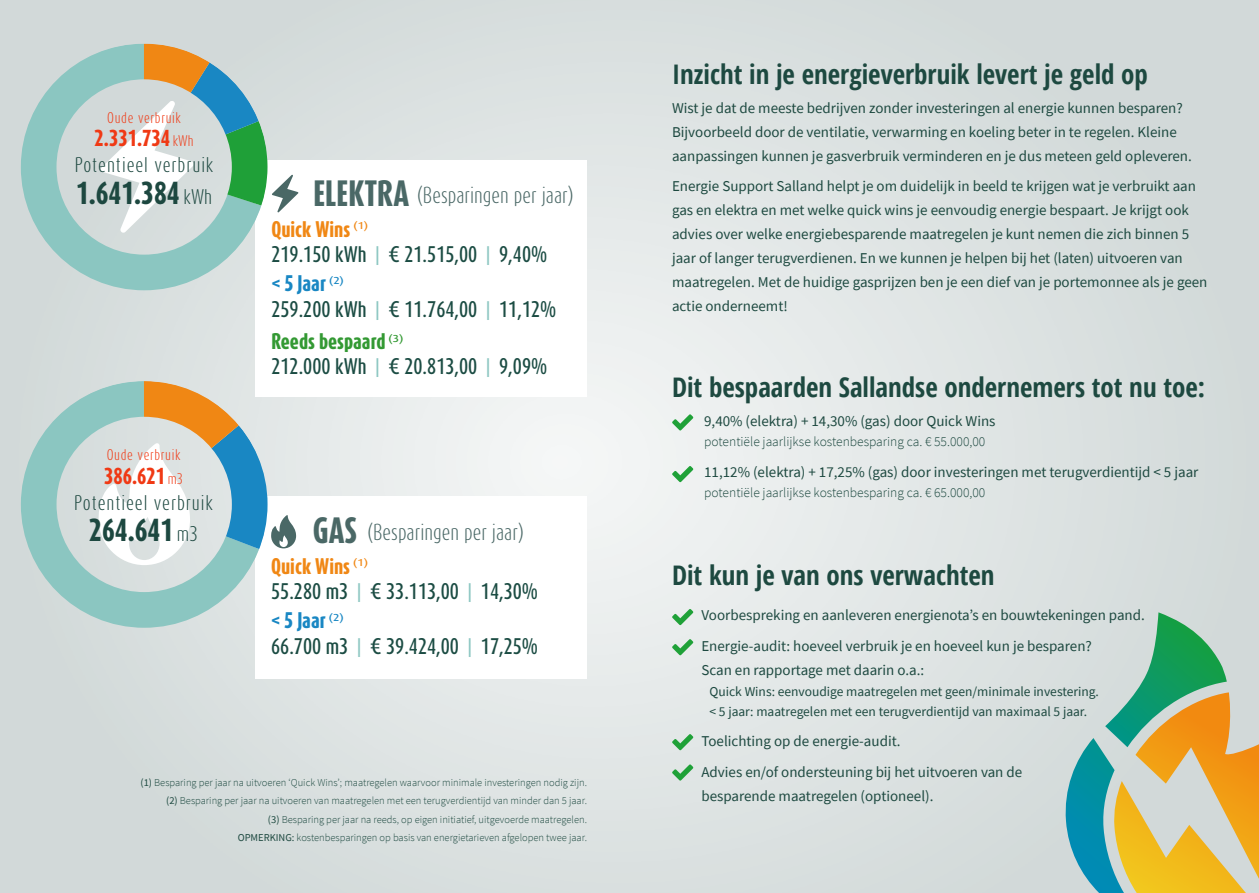
<style>
.page{position:relative;width:1259px;height:893px;background:#fff}
.page>*{position:absolute;margin:0;border:0;box-sizing:border-box;transform-origin:0 0}
.t1{font:800 30.45px "Dax Compact";color:#4a6866}
.t2{font:700 condensed 27px "Open Sans";color:#1d4940}
.t3{font:800 26.55px "Dax Compact";color:#1d4840}
.t4{font:300 19.2px "Dax Compact";color:#4a6866}
.t5{font:800 19.2px "Dax Compact";color:#f03914}
.t6{font:500 18.75px "Dax Compact";color:#1b4c43}
.t7{font:800 18.75px "Dax Compact";color:#f08714}
.t8{font:800 18.75px "Dax Compact";color:#1987c3}
.t9{font:800 18.75px "Dax Compact";color:#393}
.t10{font:300 17.7px "Dax Compact";letter-spacing:.05em;color:#1d4840}
.t11{font:15px/24px "Source Sans Pro";color:#1d4940}
.t12{font:13.5px/19.5px "Source Sans Pro";color:#1d4940}
.t13{font:300 13.5px "Source Sans Pro";color:#1d4940}
.t14{font:300 12.9px "Dax Compact";letter-spacing:.05em;color:#f03914}
.t15{font:300 10.5px/18.5px "Source Sans Pro";color:#1d4940;text-align:right}
.s1{font-weight:300;font-size:12.9px}
.s2{font-weight:300;font-size:17.7px}
.s3{font-weight:800;font-size:30.45px}
.s4{color:#8bc6c1}
.s5{font-weight:400}
</style>
<div class="page">
<img style="left:681px;top:193px;width:578px;height:700px">
<svg style="left:1063px;top:612px;width:163px;height:281px;background:#83bfb7"></svg>
<svg style="left:1113px;top:692px;width:146px;height:201px;background:#d4ba6e"></svg>
<svg style="left:672px;top:414px;width:21px;height:16px"></svg>
<svg style="left:672px;top:466px;width:21px;height:16px"></svg>
<svg style="left:672px;top:609px;width:21px;height:16px"></svg>
<svg style="left:672px;top:639px;width:21px;height:16px"></svg>
<svg style="left:672px;top:734px;width:21px;height:16px"></svg>
<svg style="left:672px;top:764px;width:21px;height:17px"></svg>
<svg style="left:21px;top:44px;width:234px;height:246px;background:#b1d0ce"></svg>
<svg style="left:21px;top:381px;width:234px;height:247px;background:#b2d2cf"></svg>
<svg style="left:101px;top:44px;width:197px;height:189px"></svg>
<svg style="left:99px;top:381px;width:197px;height:184px"></svg>
<p class="t14" style="left:107px;top:109px;width:75px">Oude verbruik</p>
<p class="t5" style="left:95px;top:126px;width:100px">2.331.734 <span class="s1">kWh</span></p>
<p class="t10" style="left:75px;top:153px;width:140px">Potentieel verbruik</p>
<h3 class="t3" style="left:76px;top:176px;width:138px">1.641.384 <span class="s2">kWh</span></h3>
<p class="t14" style="left:107px;top:447px;width:75px">Oude verbruik</p>
<p class="t5" style="left:104px;top:463px;width:80px">386.621 <span class="s1">m3</span></p>
<p class="t10" style="left:74px;top:491px;width:140px">Potentieel verbruik</p>
<h3 class="t3" style="left:89px;top:513px;width:110px">264.641 <span class="s2">m3</span></h3>
<p class="t4" style="left:313px;top:183px;width:262px"><span class="s3">ELEKTRA</span> (Besparingen per jaar)</p>
<p class="t7" style="left:271px;top:217px;width:98px">Quick Wins <sup>(1)</sup></p>
<p class="t6" style="left:271px;top:242px;width:277px">219.150 kWh <span class="s4">|</span> € 21.515,00 <span class="s4">|</span> 9,40%</p>
<p class="t8" style="left:271px;top:271px;width:74px">&lt; 5 Jaar <sup>(2)</sup></p>
<p class="t6" style="left:271px;top:297px;width:286px">259.200 kWh <span class="s4">|</span> € 11.764,00 <span class="s4">|</span> 11,12%</p>
<p class="t9" style="left:271px;top:329px;width:133px">Reeds bespaard <sup>(3)</sup></p>
<p class="t6" style="left:271px;top:355px;width:277px">212.000 kWh <span class="s4">|</span> € 20.813,00 <span class="s4">|</span> 9,09%</p>
<h1 class="t1" style="left:313px;top:510px;width:46px">GAS</h1>
<p class="t4" style="left:367px;top:519px;width:158px">(Besparingen per jaar)</p>
<p class="t7" style="left:271px;top:554px;width:98px">Quick Wins <sup>(1)</sup></p>
<p class="t6" style="left:271px;top:579px;width:268px">55.280 m3 <span class="s4">|</span> € 33.113,00 <span class="s4">|</span> 14,30%</p>
<p class="t8" style="left:271px;top:608px;width:74px">&lt; 5 Jaar <sup>(2)</sup></p>
<p class="t6" style="left:271px;top:634px;width:268px">66.700 m3 <span class="s4">|</span> € 39.424,00 <span class="s4">|</span> 17,25%</p>
<p class="t15" style="left:140px;top:773px;width:448px"><span class="s5">(1)</span> Besparing per jaar na uitvoeren ‘Quick Wins’; maatregelen waarvoor minimale investeringen nodig zijn. <span class="s5">(2)</span> Besparing per jaar na uitvoeren van maatregelen met een terugverdientijd van minder dan 5 jaar.<br><span class="s5">(3)</span> Besparing per jaar na reeds, op eigen initiatief, uitgevoerde maatregelen.<br><span class="s5">OPMERKING:</span> kostenbesparingen op basis van energietarieven afgelopen twee jaar.</p>
<h2 class="t2" style="left:672px;top:56px;width:477px">Inzicht in je energieverbruik levert je geld op</h2>
<p class="t11" style="left:672px;top:96px;width:521px">Wist je dat de meeste bedrijven zonder investeringen al energie kunnen besparen?<br>Bijvoorbeeld door de ventilatie, verwarming en koeling beter in te regelen. Kleine aanpassingen kunnen je gasverbruik verminderen en je dus meteen geld opleveren.</p>
<p class="t11" style="left:672px;top:174px;width:537px">Energie Support Salland helpt je om duidelijk in beeld te krijgen wat je verbruikt aan gas en elektra en met welke quick wins je eenvoudig energie bespaart. Je krijgt ook advies over welke energiebesparende maatregelen je kunt nemen die zich binnen 5 jaar of langer terugverdienen. En we kunnen je helpen bij het (laten) uitvoeren van maatregelen. Met de huidige gasprijzen ben je een dief van je portemonnee als je geen actie onderneemt!</p>
<h2 class="t2" style="left:672px;top:368px;width:534px">Dit bespaarden Sallandse ondernemers tot nu toe:</h2>
<p class="t11" style="left:704px;top:409px;width:293px">9,40% (elektra) + 14,30% (gas) door Quick Wins</p>
<p class="t13" style="left:704px;top:434px;width:283px">potentiële jaarlijkse kostenbesparing ca. € 55.000,00</p>
<p class="t11" style="left:704px;top:460px;width:496px">11,12% (elektra) + 17,25% (gas) door investeringen met terugverdientijd &lt; 5 jaar</p>
<p class="t13" style="left:704px;top:485px;width:283px">potentiële jaarlijkse kostenbesparing ca. € 65.000,00</p>
<h2 class="t2" style="left:672px;top:557px;width:324px">Dit kun je van ons verwachten</h2>
<p class="t11" style="left:701px;top:600px;width:445px;line-height:30.5px">Voorbespreking en aanleveren energienota’s en bouwtekeningen pand.<br>Energie-audit: hoeveel verbruik je en hoeveel kun je besparen?</p>
<p class="t11" style="left:701px;top:658px;width:224px">Scan en rapportage met daarin o.a.:</p>
<p class="t12" style="left:709px;top:682px;width:391px">Quick Wins: eenvoudige maatregelen met geen/minimale investering. &lt; 5 jaar: maatregelen met een terugverdientijd van maximaal 5 jaar.</p>
<p class="t11" style="left:701px;top:726px;width:322px;line-height:30.5px">Toelichting op de energie-audit.<br>Advies en/of ondersteuning bij het uitvoeren van de</p>
<p class="t11" style="left:701px;top:784px;width:234px">besparende maatregelen (optioneel).</p>
</div>
